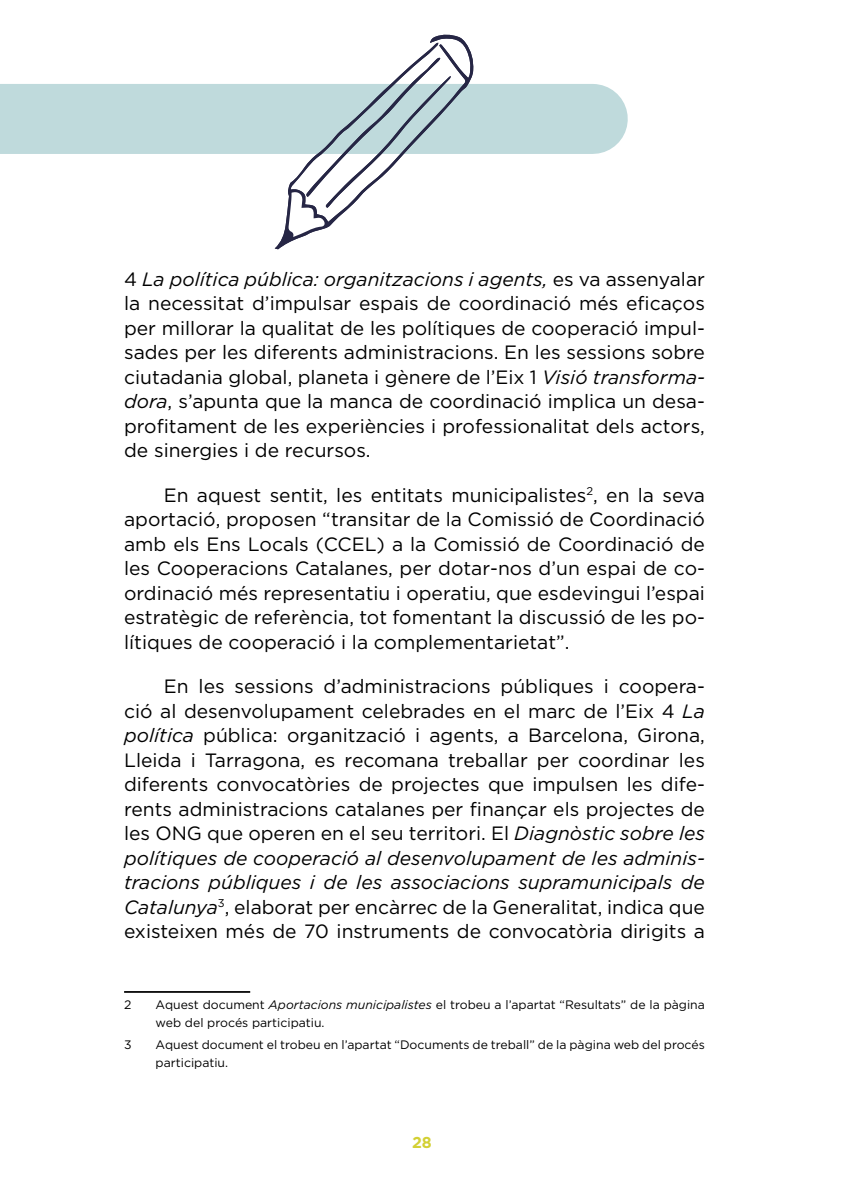
<style>
.page{position:relative;width:844px;height:1191px;background:#fff}
.page>*{position:absolute;margin:0;border:0;box-sizing:border-box;transform-origin:0 0}
.t1{font:19.25px/24.5px "Gotham";color:#000;text-align:justify}
.t2{font:700 15.75px "Gotham";color:#d3d034}
.t3{font:12.25px/17.5px "Gotham";color:#000}
.s1{font-style:italic}
</style>
<div class="page">
<hr style="left:124px;top:991px;width:126px;height:1px;background:#000">
<div style="left:0;top:84px;width:592px;height:70px;background:#bfdadc"></div>
<svg style="left:274px;top:34px;width:199px;height:215px"></svg>
<svg style="left:288px;top:58px;width:162px;height:179px"></svg>
<p class="t1" style="left:124px;top:266px;width:582px">4 <span class="s1">La política pública: organitzacions i agents,</span> es va assenyalar la necessitat d’impulsar espais de coordinació més efcaços per millorar la qualitat de les polítiques de cooperació impul&shy;sades per les diferents administracions. En les sessions sobre ciutadania global, planeta i gènere de l’Eix 1 <span class="s1">Visió transforma&shy;dora</span>, s’apunta que la manca de coordinació implica un desa&shy;proftament de les experiències i professionalitat dels actors, de sinergies i de recursos.</p>
<p class="t1" style="left:124px;top:482px;width:582px;text-indent:40px">En aquest sentit, les entitats municipalistes<sup>2</sup>, en la seva aportació, proposen “transitar de la Comissió de Coordinació amb els Ens Locals (CCEL) a la Comissió de Coordinació de les Cooperacions Catalanes, per dotar-nos d’un espai de co&shy;ordinació més representatiu i operatiu, que esdevingui l’espai estratègic de referència, tot fomentant la discussió de les po&shy;lítiques de cooperació i la complementarietat”.</p>
<p class="t1" style="left:124px;top:673px;width:582px;text-indent:40px">En les sessions d’administracions públiques i coopera&shy;ció al desenvolupament celebrades en el marc de l’Eix 4 <span class="s1">La política</span> pública: organització i agents, a Barcelona, Girona, Lleida i Tarragona, es recomana treballar per coordinar les diferents convocatòries de projectes que impulsen les dife&shy;rents administracions catalanes per fnançar els projectes de les ONG que operen en el seu territori. El <span class="s1">Diagnòstic sobre les polítiques de cooperació al desenvolupament de les adminis&shy;tracions públiques i de les associacions supramunicipals de Catalunya</span><sup>3</sup>, elaborat per encàrrec de la Generalitat, indica que existeixen més de 70 instruments de convocatòria dirigits a</p>
<p class="t3" style="left:124px;top:996px;width:9px">2</p>
<p class="t3" style="left:156px;top:996px;width:550px">Aquest document <span class="s1">Aportacions municipalistes</span> el trobeu a l’apartat “Resultats” de la pàgina web del procés participatiu.</p>
<p class="t3" style="left:124px;top:1036px;width:9px">3</p>
<p class="t3" style="left:156px;top:1036px;width:550px">Aquest document el trobeu en l’apartat “Documents de treball” de la pàgina web del procés participatiu.</p>
<p class="t2" style="left:412px;top:1133px;width:21px">28</p>
</div>
